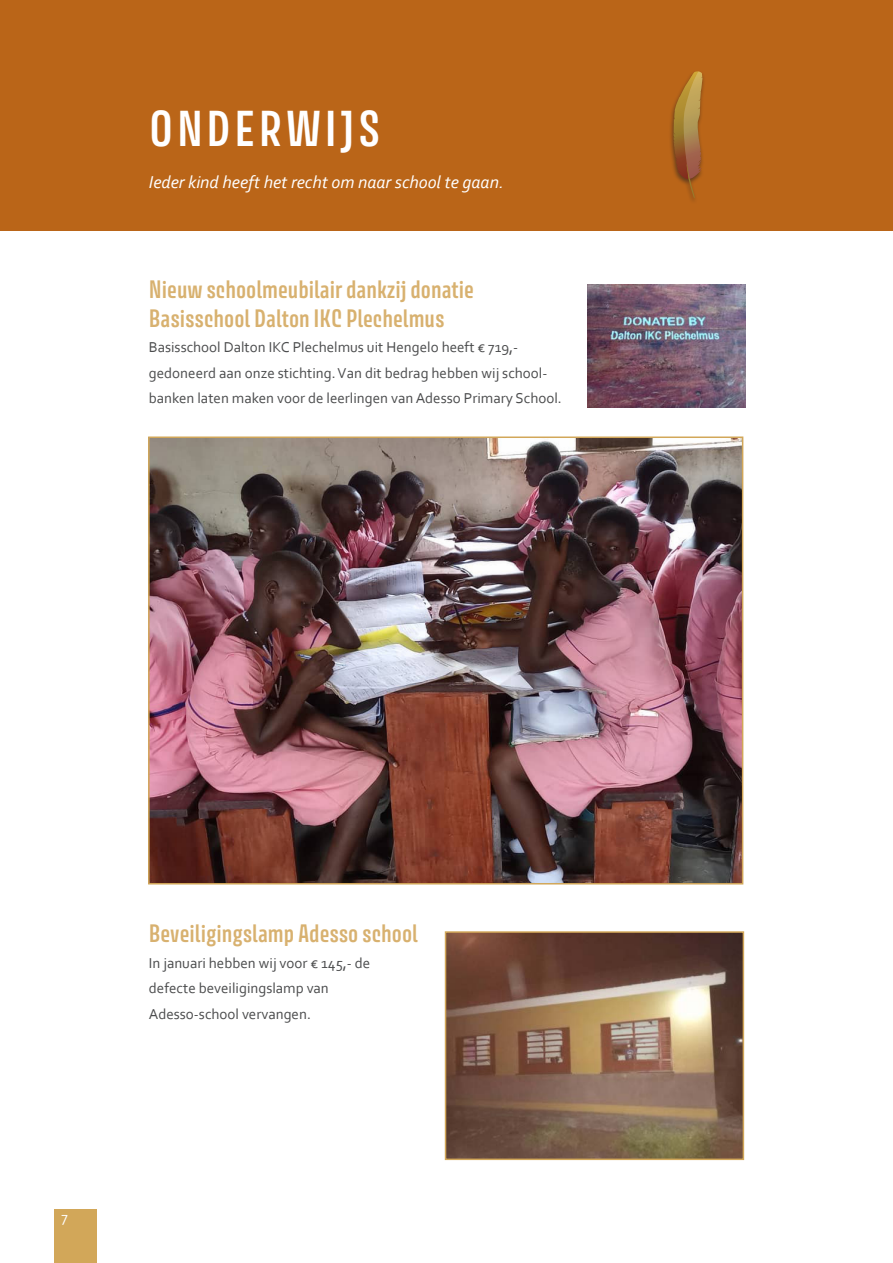
<style>
.page{position:relative;width:893px;height:1263px;background:#fff}
.page>*{position:absolute;margin:0;border:0;box-sizing:border-box;transform-origin:0 0}
.t1{font:600 45px "Avory I Latn";letter-spacing:.08em;color:#fff}
.t2{font:600 22.5px "Avory I Latn";color:#d8b16f}
.t3{font:italic 18px "Corbel";color:#fff}
.t4{font:15px/25.5px "Corbel";color:#4b4c4d}
.t5{font:15px "Corbel";color:#fff}
</style>
<div class="page">
<div style="left:0;top:0;width:893px;height:230px;background:#ba6518"></div>
<img style="left:151px;top:439px;width:589px;height:442px">
<div style="left:148px;top:436px;width:595px;height:448px;border:2px solid #d2a759"></div>
<img style="left:588px;top:285px;width:158px;height:123px">
<img style="left:448px;top:934px;width:293px;height:223px">
<div style="left:445px;top:931px;width:299px;height:229px;border:2px solid #d2a759"></div>
<div style="left:668px;top:70px;width:38px;height:135px;background:#231f20;opacity:.55"></div>
<svg style="left:673px;top:71px;width:29px;height:127px"></svg>
<div style="left:54px;top:1209px;width:42px;height:54px;background:#d2a759"></div>
<p class="t1" style="left:149px;top:100px;width:233px">ONDERWIJS</p>
<p class="t3" style="left:149px;top:171px;width:356px">Ieder kind heeft het recht om naar school te gaan.</p>
<p class="t2" style="left:149px;top:275px;width:327px">Nieuw schoolmeubilair dankzij donatie</p>
<p class="t2" style="left:149px;top:304px;width:297px">Basisschool Dalton IKC Plechelmus</p>
<p class="t4" style="left:149px;top:334px;width:371px">Basisschool Dalton IKC Plechelmus uit Hengelo heeft € 719,-</p>
<p class="t4" style="left:149px;top:360px;width:414px">gedoneerd aan onze stichting. Van dit bedrag hebben wij school&shy;banken laten maken voor de leerlingen van Adesso Primary School.</p>
<p class="t5" style="left:62px;top:1207px;width:8px">7</p>
<p class="t2" style="left:149px;top:919px;width:271px">Beveiligingslamp Adesso school</p>
<p class="t4" style="left:149px;top:949px;width:223px">In januari hebben wij voor € 145,- de</p>
<p class="t4" style="left:149px;top:975px;width:182px">defecte beveiligingslamp van</p>
<p class="t4" style="left:149px;top:1000px;width:164px">Adesso-school vervangen.</p>
</div>
